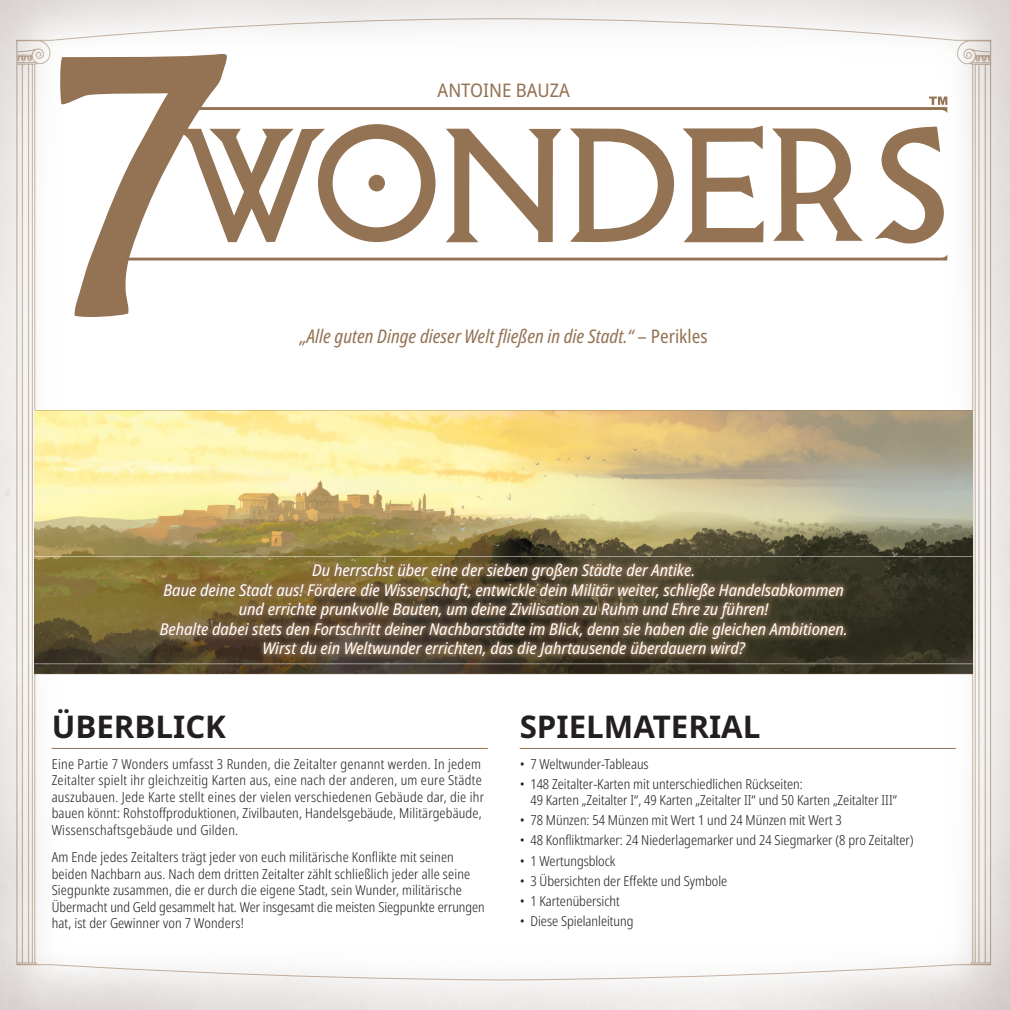
<style>
.page{position:relative;width:1010px;height:1010px;background:#fff}
.page>*{position:absolute;margin:0;border:0;box-sizing:border-box;transform-origin:0 0}
.t1{font:700 31.25px "Noto Sans";color:#231f20}
.CITATION{font:italic condensed 18.75px "Noto Sans";color:#937354}
.ANTOINE_BAUZA{font:semi-condensed 18.75px "Noto Sans";color:#937354}
.INTRO{font:italic semi-condensed 16.25px/19.5px "Noto Sans";letter-spacing:-.005em;color:#fff;text-align:center}
.PARAGRAPH___RETRAIT{font:300 condensed 13.75px/16.5px "Noto Sans";letter-spacing:.01em;color:#231f20}
.s1{font-style:normal}
</style>
<div class="page">
<img style="left:0;top:0;width:1009px;height:1009px">
<img style="left:35px;top:411px;width:937px;height:262px">
<hr style="left:35px;top:410px;width:937px;height:1px;background:#937354">
<hr style="left:35px;top:673px;width:937px;height:1px;background:#937354">
<svg style="left:154px;top:557px;width:698px;height:106px;background:#635236"></svg>
<hr style="left:52px;top:748px;width:436px;height:1px;background:#937354">
<hr style="left:519px;top:748px;width:436px;height:1px;background:#937354">
<svg style="left:59px;top:53px;width:893px;height:265px"></svg>
<hr style="left:35px;top:556px;width:937px;height:1px;background:#fff">
<hr style="left:35px;top:663px;width:937px;height:1px;background:#fff">
<p class="ANTOINE_BAUZA" style="left:437px;top:77px;width:134px">ANTOINE BAUZA</p>
<p class="CITATION" style="left:300px;top:323px;width:409px">„Alle guten Dinge dieser Welt fließen in die Stadt.“ <span class="s1">– Perikles</span></p>
<p class="INTRO" style="left:312px;top:560px;width:384px">Du herrschst über eine der sieben großen Städte der Antike.</p>
<p class="INTRO" style="left:163px;top:580px;width:682px">Baue deine Stadt aus! Fördere die Wissenschaft, entwickle dein Militär weiter, schließe Handelsabkommen und errichte prunkvolle Bauten, um deine Zivilisation zu Ruhm und Ehre zu führen!</p>
<p class="INTRO" style="left:160px;top:619px;width:689px">Behalte dabei stets den Fortschritt deiner Nachbarstädte im Blick, denn sie haben die gleichen Ambitionen.</p>
<p class="INTRO" style="left:262px;top:638px;width:484px">Wirst du ein Weltwunder errichten, das die Jahrtausende überdauern wird?</p>
<h1 class="t1" style="left:52px;top:704px;width:176px">ÜBERBLICK</h1>
<p class="PARAGRAPH___RETRAIT" style="left:52px;top:755px;width:434px">Eine Partie 7 Wonders umfasst 3 Runden, die Zeitalter genannt werden. In jedem Zeitalter spielt ihr gleichzeitig Karten aus, eine nach der anderen, um eure Städte auszubauen. Jede Karte stellt eines der vielen verschiedenen Gebäude dar, die ihr bauen könnt: Rohstoffproduktionen, Zivilbauten, Handelsgebäude, Militärgebäude, Wissenschaftsgebäude und Gilden.</p>
<p class="PARAGRAPH___RETRAIT" style="left:52px;top:849px;width:434px">Am Ende jedes Zeitalters trägt jeder von euch militärische Konflikte mit seinen beiden Nachbarn aus. Nach dem dritten Zeitalter zählt schließlich jeder alle seine Siegpunkte zusammen, die er durch die eigene Stadt, sein Wunder, militärische Übermacht und Geld gesammelt hat. Wer insgesamt die meisten Siegpunkte errungen hat, ist der Gewinner von 7 Wonders!</p>
<h1 class="t1" style="left:519px;top:704px;width:242px">SPIELMATERIAL</h1>
<p class="PARAGRAPH___RETRAIT" style="left:519px;top:755px;width:130px">• 7 Weltwunder-Tableaus</p>
<p class="PARAGRAPH___RETRAIT" style="left:530px;top:775px;width:368px;text-indent:-11px">• 148 Zeitalter-Karten mit unterschiedlichen Rückseiten:<br>49 Karten „Zeitalter I“, 49 Karten „Zeitalter II“ und 50 Karten „Zeitalter III“</p>
<p class="PARAGRAPH___RETRAIT" style="left:519px;top:812px;width:324px">• 78 Münzen: 54 Münzen mit Wert 1 und 24 Münzen mit Wert 3</p>
<p class="PARAGRAPH___RETRAIT" style="left:519px;top:832px;width:395px">• 48 Konfliktmarker: 24 Niederlagemarker und 24 Siegmarker (8 pro Zeitalter)</p>
<p class="PARAGRAPH___RETRAIT" style="left:519px;top:852px;width:97px">• 1 Wertungsblock</p>
<p class="PARAGRAPH___RETRAIT" style="left:519px;top:872px;width:209px">• 3 Übersichten der Effekte und Symbole</p>
<p class="PARAGRAPH___RETRAIT" style="left:519px;top:892px;width:102px">• 1 Kartenübersicht</p>
<p class="PARAGRAPH___RETRAIT" style="left:519px;top:912px;width:115px">• Diese Spielanleitung</p>
</div>
